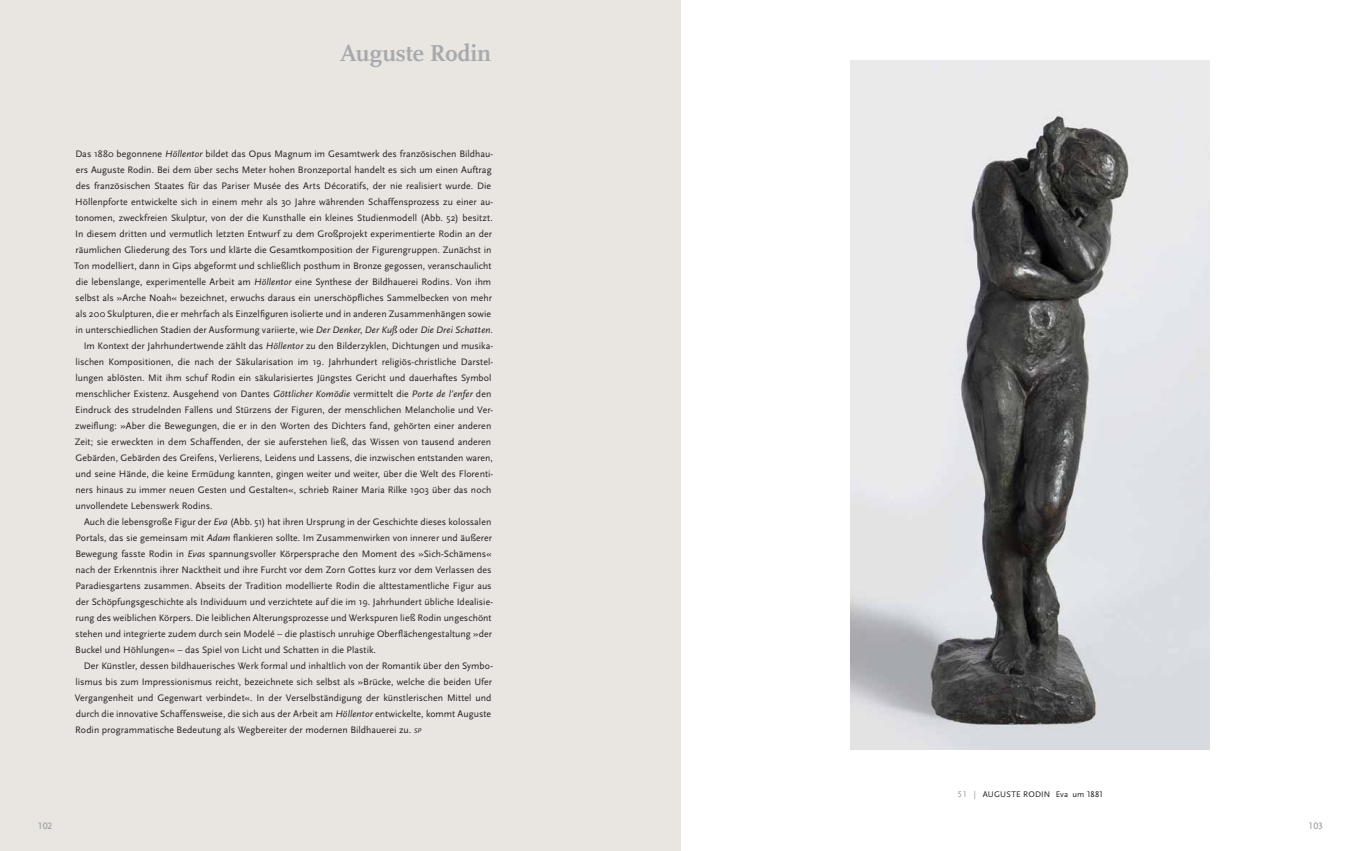
<style>
.page{position:relative;width:1361px;height:851px;background:#fff}
.page>*{position:absolute;margin:0;border:0;box-sizing:border-box;transform-origin:0 0}
.t1{font:700 24px "FF Scala";letter-spacing:-.005em;color:#a7a9ac}
.t2{font:9.8px "Scala Sans";color:#231f20}
.t3{font:9.8px "Scala Sans Caps";color:#939598}
.t4{font:8.5px "Scala Sans";letter-spacing:.015em;color:#231f20}
.s1{font-style:italic}
.s2{font-style:italic;font-size:7px}
.s3{font-family:"Scala Sans Caps";color:#939598}
.s4{font-family:"Scala Sans Caps"}
</style>
<div class="page">
<div style="left:0;top:0;width:680px;height:850px;background:#e9e6e1"></div>
<img style="left:850px;top:61px;width:359px;height:688px">
<h1 class="t1" style="left:340px;top:41px;width:153px">Auguste Rodin</h1>
<p class="t2" style="left:75px;top:148px;width:419px">Das 1880 begonnene <span class="s1">Höllentor</span> bildet das Opus Magnum im Gesamtwerk des französischen Bildhau-</p>
<p class="t2" style="left:76px;top:164px;width:417px">ers Auguste Rodin. Bei dem über sechs Meter hohen Bronzeportal handelt es sich um einen Auftrag</p>
<p class="t2" style="left:76px;top:180px;width:417px">des französischen Staates für das Pariser Musée des Arts Décoratifs, der nie realisiert wurde. Die</p>
<p class="t2" style="left:75px;top:196px;width:419px">Höllenpforte entwickelte sich in einem mehr als 30 Jahre währenden Schaffensprozess zu einer au-</p>
<p class="t2" style="left:75px;top:212px;width:419px">tonomen, zweckfreien Skulptur, von der die Kunsthalle ein kleines Studienmodell (Abb. 52) besitzt.</p>
<p class="t2" style="left:75px;top:228px;width:418px">In diesem dritten und vermutlich letzten Entwurf zu dem Großprojekt experimentierte Rodin an der</p>
<p class="t2" style="left:76px;top:244px;width:417px">räumlichen Gliederung des Tors und klärte die Gesamtkomposition der Figurengruppen. Zunächst in</p>
<p class="t2" style="left:74px;top:260px;width:419px">Ton modelliert, dann in Gips abgeformt und schließlich posthum in Bronze gegossen, veranschaulicht</p>
<p class="t2" style="left:76px;top:276px;width:417px">die lebenslange, experimentelle Arbeit am <span class="s1">Höllentor</span> eine Synthese der Bildhauerei Rodins. Von ihm</p>
<p class="t2" style="left:75px;top:292px;width:418px">selbst als »Arche Noah« bezeichnet, erwuchs daraus ein unerschöpfliches Sammelbecken von mehr</p>
<p class="t2" style="left:76px;top:308px;width:417px">als 200 Skulpturen, die er mehrfach als Einzelfiguren isolierte und in anderen Zusammenhängen sowie</p>
<p class="t2" style="left:76px;top:324px;width:419px">in unterschiedlichen Stadien der Ausformung variierte, wie <span class="s1">Der Denker</span>, <span class="s1">Der Kuß</span> oder <span class="s1">Die Drei Schatten</span>.</p>
<p class="t2" style="left:84px;top:340px;width:411px">Im Kontext der Jahrhundertwende zählt das <span class="s1">Höllentor</span> zu den Bilderzyklen, Dichtungen und musika-</p>
<p class="t2" style="left:76px;top:356px;width:419px">lischen Kompositionen, die nach der Säkularisation im 19. Jahrhundert religiös-christliche Darstel-</p>
<p class="t2" style="left:76px;top:372px;width:417px">lungen ablösten. Mit ihm schuf Rodin ein säkularisiertes Jüngstes Gericht und dauerhaftes Symbol</p>
<p class="t2" style="left:76px;top:388px;width:417px">menschlicher Existenz. Ausgehend von Dantes <span class="s1">Göttlicher Komödie</span> vermittelt die <span class="s1">Porte de l’enfer</span> den</p>
<p class="t2" style="left:75px;top:404px;width:419px">Eindruck des strudelnden Fallens und Stürzens der Figuren, der menschlichen Melancholie und Ver-</p>
<p class="t2" style="left:75px;top:420px;width:418px">zweiflung: »Aber die Bewegungen, die er in den Worten des Dichters fand, gehörten einer anderen</p>
<p class="t2" style="left:75px;top:436px;width:418px">Zeit; sie erweckten in dem Schaffenden, der sie auferstehen ließ, das Wissen von tausend anderen</p>
<p class="t2" style="left:75px;top:452px;width:419px">Gebärden, Gebärden des Greifens, Verlierens, Leidens und Lassens, die inzwischen entstanden waren,</p>
<p class="t2" style="left:75px;top:468px;width:419px">und seine Hände, die keine Ermüdung kannten, gingen weiter und weiter, über die Welt des Florenti-</p>
<p class="t2" style="left:76px;top:484px;width:417px">ners hinaus zu immer neuen Gesten und Gestalten«, schrieb Rainer Maria Rilke 1903 über das noch</p>
<p class="t2" style="left:75px;top:500px;width:139px">unvollendete Lebenswerk Rodins.</p>
<p class="t2" style="left:84px;top:516px;width:409px">Auch die lebensgroße Figur der <span class="s1">Eva</span> (Abb. 51) hat ihren Ursprung in der Geschichte dieses kolossalen</p>
<p class="t2" style="left:75px;top:532px;width:418px">Portals, das sie gemeinsam mit <span class="s1">Adam</span> flankieren sollte. Im Zusammenwirken von innerer und äußerer</p>
<p class="t2" style="left:75px;top:548px;width:418px">Bewegung fasste Rodin in <span class="s1">Evas</span> spannungsvoller Körpersprache den Moment des »Sich-Schämens«</p>
<p class="t2" style="left:76px;top:564px;width:417px">nach der Erkenntnis ihrer Nacktheit und ihre Furcht vor dem Zorn Gottes kurz vor dem Verlassen des</p>
<p class="t2" style="left:75px;top:580px;width:418px">Paradiesgartens zusammen. Abseits der Tradition modellierte Rodin die alttestamentliche Figur aus</p>
<p class="t2" style="left:76px;top:596px;width:419px">der Schöpfungsgeschichte als Individuum und verzichtete auf die im 19. Jahrhundert übliche Idealisie-</p>
<p class="t2" style="left:76px;top:612px;width:418px">rung des weiblichen Körpers. Die leiblichen Alterungsprozesse und Werkspuren ließ Rodin ungeschönt</p>
<p class="t2" style="left:75px;top:628px;width:418px">stehen und integrierte zudem durch sein Modelé – die plastisch unruhige Oberflächengestaltung »der</p>
<p class="t2" style="left:75px;top:644px;width:302px">Buckel und Höhlungen« – das Spiel von Licht und Schatten in die Plastik.</p>
<p class="t2" style="left:84px;top:660px;width:411px">Der Künstler, dessen bildhauerisches Werk formal und inhaltlich von der Romantik über den Symbo-</p>
<p class="t2" style="left:76px;top:676px;width:418px">lismus bis zum Impressionismus reicht, bezeichnete sich selbst als »Brücke, welche die beiden Ufer</p>
<p class="t2" style="left:75px;top:692px;width:418px">Vergangenheit und Gegenwart verbindet«. In der Verselbständigung der künstlerischen Mittel und</p>
<p class="t2" style="left:76px;top:708px;width:417px">durch die innovative Schaffensweise, die sich aus der Arbeit am <span class="s1">Höllentor</span> entwickelte, kommt Auguste</p>
<p class="t2" style="left:75px;top:724px;width:348px">Rodin programmatische Bedeutung als Wegbereiter der modernen Bildhauerei zu. <span class="s2">SP</span></p>
<p class="t4" style="left:958px;top:789px;width:147px"><span class="s3">51 |</span> AUGUSTE RODIN Eva um <span class="s4">1881</span></p>
<p class="t3" style="left:38px;top:822px;width:16px">102</p>
<p class="t3" style="left:1308px;top:822px;width:16px">103</p>
</div>
